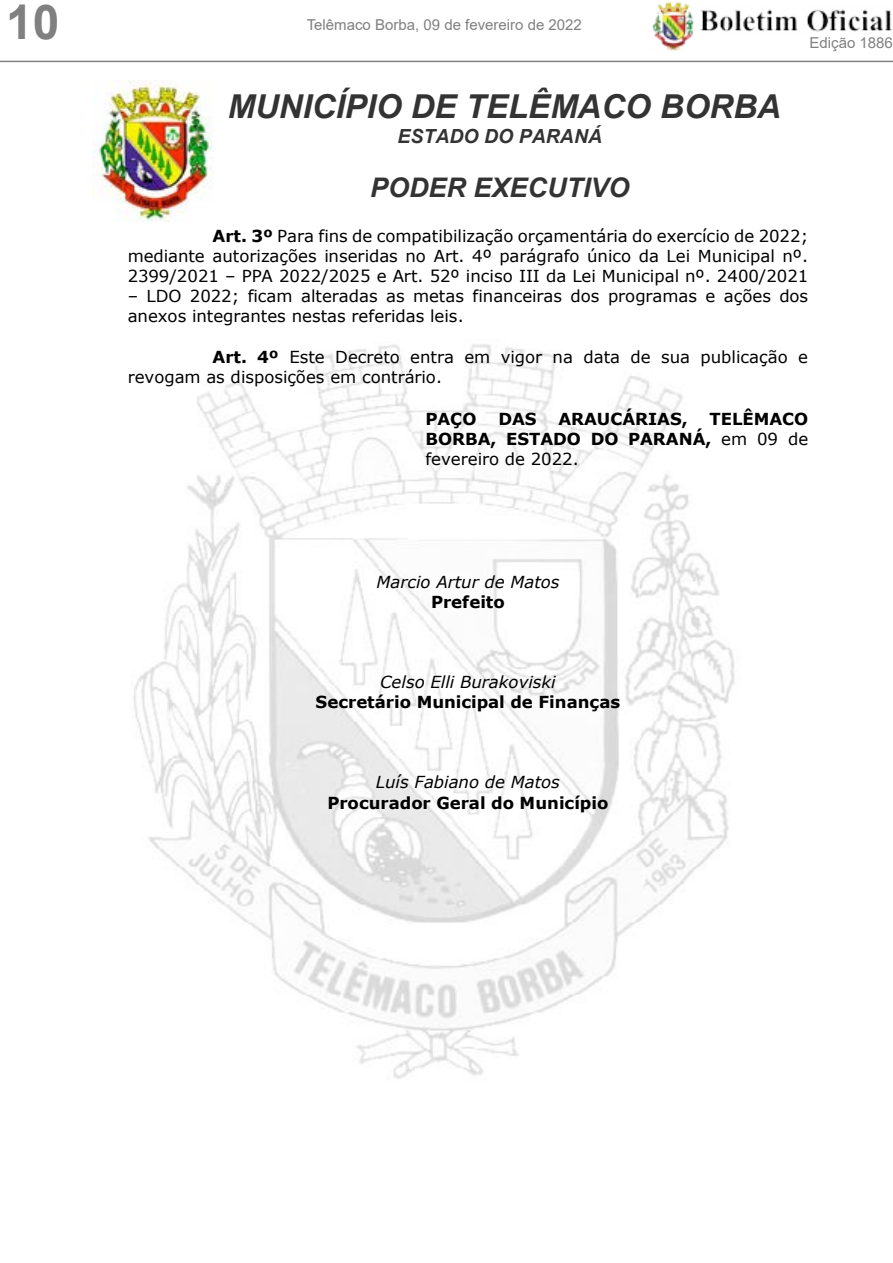
<style>
.page{position:relative;width:893px;height:1263px;background:#fff}
.page>*{position:absolute;margin:0;border:0;box-sizing:border-box;transform-origin:0 0}
.t1{font:700 48px "Arial";color:#808080}
.t2{font:italic 700 33px "Arial";color:#333}
.t3{font:italic 700 27px "Arial";color:#333}
.t4{font:italic 700 19.5px "Arial";color:#333}
.t5{font:16.5px/20.1px "Verdana";color:#000}
.t6{font:700 16.5px/20.1px "Verdana";color:#000;text-align:justify}
.t7{font:italic 16.5px "Verdana";color:#000}
.t8{font:15px "Arial";color:#808080}
.s1{font-weight:700}
.s2{font-weight:400}
</style>
<div class="page">
<img style="left:700px;top:9px;width:192px;height:23px">
<img style="left:652px;top:1px;width:42px;height:50px">
<hr style="left:0;top:61px;width:893px;height:1px;background:#808080">
<img style="left:93px;top:81px;width:120px;height:140px">
<img style="left:133px;top:344px;width:602px;height:735px">
<h1 class="t1" style="left:6px;top:-11px;width:55px">10</h1>
<p class="t8" style="left:307px;top:15px;width:277px">Telêmaco Borba, 09 de fevereiro de 2022</p>
<p class="t8" style="left:810px;top:33px;width:85px">Edição 1886</p>
<h2 class="t2" style="left:228px;top:85px;width:555px">MUNICÍPIO DE TELÊMACO BORBA</h2>
<p class="t4" style="left:398px;top:124px;width:206px">ESTADO DO PARANÁ</p>
<h3 class="t3" style="left:370px;top:170px;width:261px">PODER EXECUTIVO</h3>
<p class="t5" style="left:128px;top:226px;width:682px;text-align:justify;text-indent:85px"><span class="s1">Art. 3º</span> Para fins de compatibilização orçamentária do exercício de 2022; mediante autorizações inseridas no Art. 4º parágrafo único da Lei Municipal nº.<br>2399/2021 – PPA 2022/2025 e Art. 52º inciso III da Lei Municipal nº. 2400/2021</p>
<p class="t5" style="left:128px;top:286px;width:682px">– LDO 2022; ficam alteradas as metas financeiras dos programas e ações dos anexos integrantes nestas referidas leis.</p>
<p class="t5" style="left:128px;top:347px;width:682px;text-indent:85px"><span class="s1">Art. 4º</span> Este Decreto entra em vigor na data de sua publicação e revogam as disposições em contrário.</p>
<p class="t6" style="left:425px;top:408px;width:52px">PAÇO</p>
<p class="t6" style="left:498px;top:408px;width:40px">DAS</p>
<p class="t6" style="left:558px;top:408px;width:131px">ARAUCÁRIAS,</p>
<p class="t6" style="left:425px;top:408px;width:384px;text-indent:284px">TELÊMACO BORBA, ESTADO DO PARANÁ, <span class="s2">em 09 de fevereiro de 2022.</span></p>
<p class="t7" style="left:376px;top:570px;width:184px">Marcio Artur de Matos</p>
<p class="t6" style="left:431px;top:592px;width:75px">Prefeito</p>
<p class="t7" style="left:380px;top:671px;width:177px">Celso Elli Burakoviski</p>
<p class="t6" style="left:316px;top:692px;width:306px">Secretário Municipal de Finanças</p>
<p class="t7" style="left:376px;top:771px;width:185px">Luís Fabiano de Matos</p>
<p class="t6" style="left:327px;top:792px;width:283px">Procurador Geral do Município</p>
</div>
